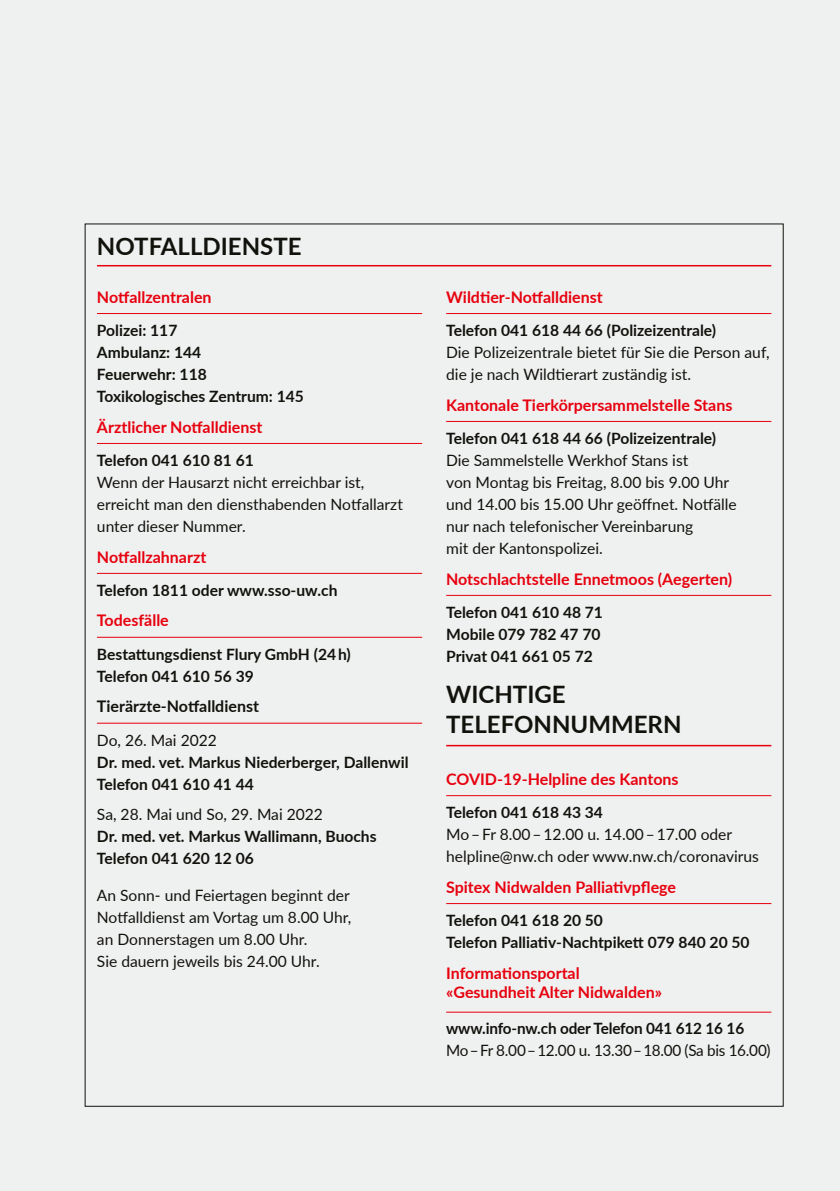
<style>
.page{position:relative;width:840px;height:1191px;background:#fff}
.page>*{position:absolute;margin:0;border:0;box-sizing:border-box;transform-origin:0 0}
.t1{font:700 24px/30px "Lato";color:#12120d}
.t2{font:700 16px/19.2px "Lato";color:#e7000e}
.t3{font:700 16px "Lato";color:#12120d}
.t4{font:15.6px/22px "Lato";color:#12120d}
.t5{font:700 15.6px/22px "Lato";color:#12120d}
.t6{font:15.6px "Lato";letter-spacing:-.02em;color:#12120d}
</style>
<div class="page">
<div style="left:0;top:0;width:839px;height:1191px;background:#eff0f0"></div>
<hr style="left:97px;top:265px;width:674px;height:1px;background:#e7000e">
<hr style="left:97px;top:313px;width:325px;height:1px;background:#e7000e">
<hr style="left:97px;top:443px;width:325px;height:1px;background:#e7000e">
<hr style="left:97px;top:573px;width:325px;height:1px;background:#e7000e">
<hr style="left:97px;top:637px;width:325px;height:1px;background:#e7000e">
<hr style="left:97px;top:722px;width:325px;height:1px;background:#e7000e">
<hr style="left:446px;top:313px;width:325px;height:1px;background:#e7000e">
<hr style="left:446px;top:421px;width:325px;height:1px;background:#e7000e">
<hr style="left:446px;top:595px;width:325px;height:1px;background:#e7000e">
<hr style="left:446px;top:745px;width:325px;height:1px;background:#e7000e">
<hr style="left:446px;top:795px;width:325px;height:1px;background:#e7000e">
<hr style="left:446px;top:903px;width:325px;height:1px;background:#e7000e">
<hr style="left:446px;top:1011px;width:325px;height:1px;background:#e7000e">
<h1 class="t1" style="left:97px;top:230px;width:206px">NOTFALLDIENSTE</h1>
<p class="t2" style="left:97px;top:286px;width:116px">Notfallzentralen</p>
<p class="t5" style="left:97px;top:319px;width:208px">Polizei: 117<br>Ambulanz: 144<br>Feuerwehr: 118<br>Toxikologisches Zentrum: 145</p>
<p class="t2" style="left:97px;top:416px;width:167px">Ärztlicher Notfalldienst</p>
<p class="t5" style="left:97px;top:448px;width:158px">Telefon 041 610 81 61</p>
<p class="t4" style="left:97px;top:470px;width:307px">Wenn der Hausarzt nicht erreichbar ist, erreicht man den diensthabenden Notfallarzt unter dieser Nummer.</p>
<p class="t2" style="left:97px;top:546px;width:111px">Notfallzahnarzt</p>
<p class="t5" style="left:97px;top:578px;width:242px">Telefon 1811 oder www.sso-uw.ch</p>
<p class="t2" style="left:97px;top:610px;width:73px">Todesfälle</p>
<p class="t5" style="left:97px;top:642px;width:255px">Bestattungsdienst Flury GmbH (24 h)<br>Telefon 041 610 56 39</p>
<p class="t3" style="left:97px;top:694px;width:163px">Tierärzte-Notfalldienst</p>
<p class="t4" style="left:97px;top:728px;width:121px">Do, 26. Mai 2022</p>
<p class="t5" style="left:97px;top:750px;width:313px">Dr. med. vet. Markus Niederberger, Dallenwil<br>Telefon 041 610 41 44</p>
<p class="t4" style="left:97px;top:802px;width:227px">Sa, 28. Mai und So, 29. Mai 2022</p>
<p class="t5" style="left:97px;top:824px;width:281px">Dr. med. vet. Markus Wallimann, Buochs<br>Telefon 041 620 12 06</p>
<p class="t4" style="left:97px;top:883px;width:256px">An Sonn- und Feiertagen beginnt der Notfalldienst am Vortag um 8.00 Uhr, an Donnerstagen um 8.00 Uhr.<br>Sie dauern jeweils bis 24.00 Uhr.</p>
<p class="t2" style="left:446px;top:286px;width:158px">Wildtier-Notfalldienst</p>
<p class="t5" style="left:446px;top:319px;width:271px">Telefon 041 618 44 66 (Polizeizentrale)</p>
<p class="t4" style="left:446px;top:341px;width:325px">Die Polizeizentrale bietet für Sie die Person auf, die je nach Wildtierart zuständig ist.</p>
<p class="t2" style="left:446px;top:394px;width:287px">Kantonale Tierkörpersammelstelle Stans</p>
<p class="t5" style="left:446px;top:426px;width:271px">Telefon 041 618 44 66 (Polizeizentrale)</p>
<p class="t4" style="left:446px;top:448px;width:292px">Die Sammelstelle Werkhof Stans ist<br>von Montag bis Freitag, 8.00 bis 9.00 Uhr und 14.00 bis 15.00 Uhr geöffnet. Notfälle nur nach telefonischer Vereinbarung<br>mit der Kantonspolizei.</p>
<p class="t2" style="left:446px;top:568px;width:287px">Notschlachtstelle Ennetmoos (Aegerten)</p>
<p class="t5" style="left:446px;top:600px;width:158px">Telefon 041 610 48 71<br>Mobile 079 782 47 70<br>Privat 041 661 05 72</p>
<h1 class="t1" style="left:446px;top:678px;width:237px">WICHTIGE<br>TELEFONNUMMERN</h1>
<p class="t2" style="left:446px;top:768px;width:234px">COVID-19-Helpline des Kantons</p>
<p class="t5" style="left:446px;top:801px;width:158px">Telefon 041 618 43 34</p>
<p class="t4" style="left:446px;top:823px;width:314px">Mo – Fr 8.00 – 12.00 u. 14.00 – 17.00 oder helpline@nw.ch oder www.nw.ch/coronavirus</p>
<p class="t2" style="left:446px;top:876px;width:231px">Spitex Nidwalden Palliativpflege</p>
<p class="t5" style="left:446px;top:908px;width:305px">Telefon 041 618 20 50<br>Telefon Palliativ-Nachtpikett 079 840 20 50</p>
<p class="t2" style="left:446px;top:962px;width:217px">Informationsportal «Gesundheit Alter Nidwalden»</p>
<p class="t5" style="left:446px;top:1016px;width:299px">www.info-nw.ch oder Telefon 041 612 16 16</p>
<p class="t6" style="left:446px;top:1039px;width:326px">Mo – Fr 8.00 – 12.00 u. 13.30 – 18.00 (Sa bis 16.00)</p>
</div>
